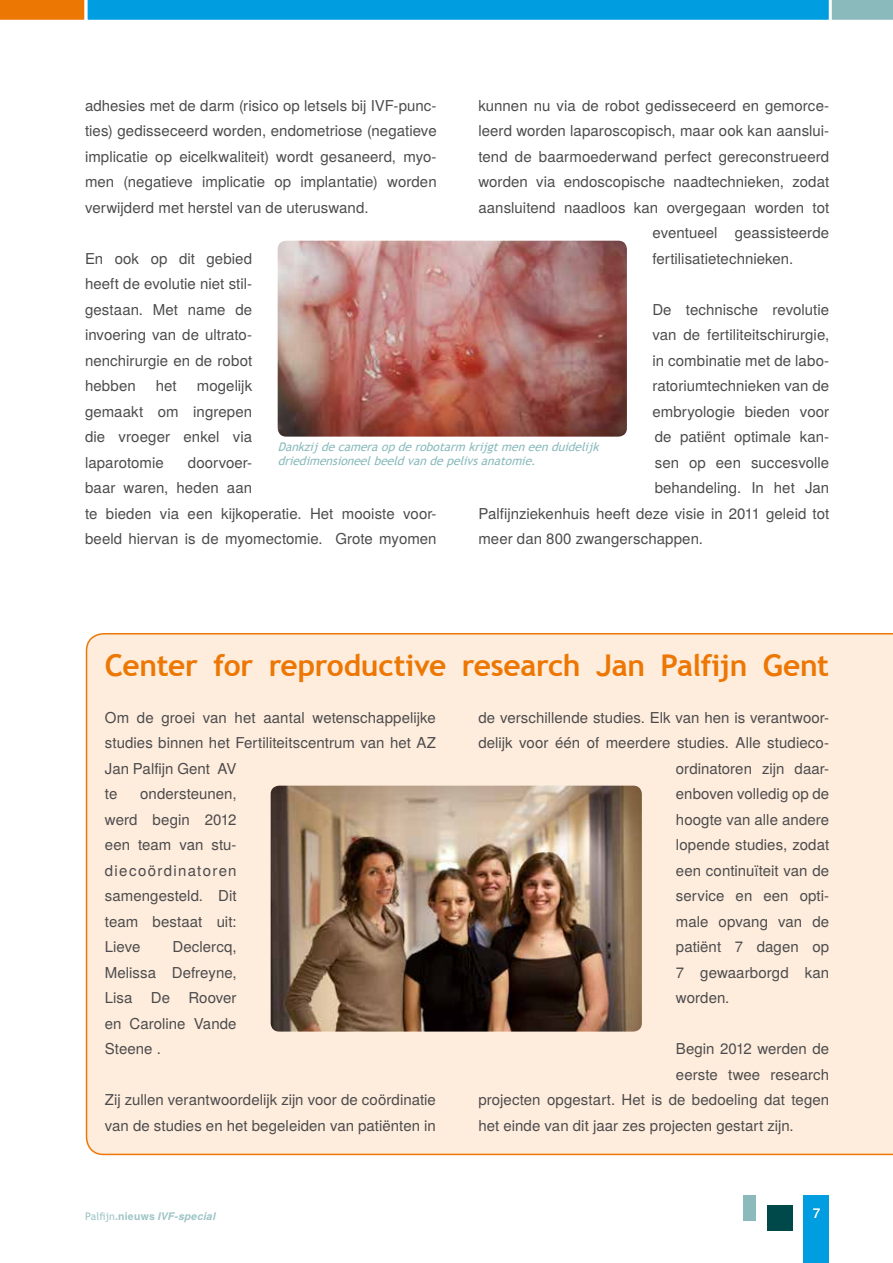
<style>
.page{position:relative;width:893px;height:1263px;background:#fff}
.page>*{position:absolute;margin:0;border:0;box-sizing:border-box;transform-origin:0 0}
.t1{font:700 30px "Trebuchet MS";letter-spacing:-.01em;color:#ed7703}
.t2{font:15px/25.5px "Te X Gyre Heros";letter-spacing:.005em;color:#4b4b4d;text-align:justify}
.t3{font:13.5px "Te X Gyre Heros";color:#fff}
.t4{font:italic 12px/14.4px "Trebuchet MS";color:#8ababc}
.t5{font:italic 700 10.5px "Te X Gyre Heros";letter-spacing:.02em;color:#9ec4c6}
.s1{font-family:"Trebuchet MS";font-weight:400;font-style:normal}
.s2{font-style:normal}
</style>
<div class="page">
<svg style="left:0;top:0;width:893px;height:20px;background:#249ec9"></svg>
<div style="left:804px;top:1195px;width:25px;height:68px;background:#009ee0"></div>
<div style="left:767px;top:1205px;width:26px;height:26px;background:#00494a"></div>
<div style="left:743px;top:1195px;width:13px;height:25px;background:#8ababc"></div>
<div style="left:86px;top:633px;width:807px;height:522px;background:#feecdc"></div>
<img style="left:271px;top:786px;width:371px;height:245px">
<img style="left:278px;top:241px;width:349px;height:196px">
<p class="t2" style="left:478px;top:91px;width:352px">kunnen nu via de robot gedisseceerd en gemorce-</p>
<p class="t2" style="left:478px;top:117px;width:352px">leerd worden laparoscopisch, maar ook kan aanslui-</p>
<p class="t2" style="left:478px;top:142px;width:352px">tend de baarmoederwand perfect gereconstrueerd</p>
<p class="t2" style="left:478px;top:168px;width:352px">worden via endoscopische naadtechnieken, zodat</p>
<p class="t2" style="left:478px;top:193px;width:352px">aansluitend naadloos kan overgegaan worden tot</p>
<p class="t2" style="left:652px;top:219px;width:178px">eventueel geassisteerde</p>
<p class="t2" style="left:652px;top:244px;width:142px">fertilisatietechnieken.</p>
<p class="t2" style="left:652px;top:295px;width:178px">De technische revolutie</p>
<p class="t2" style="left:652px;top:321px;width:178px">van de fertiliteitschirurgie,</p>
<p class="t2" style="left:652px;top:346px;width:178px">in combinatie met de labo-</p>
<p class="t2" style="left:652px;top:372px;width:178px">ratoriumtechnieken van de</p>
<p class="t2" style="left:652px;top:397px;width:178px">embryologie bieden voor</p>
<p class="t2" style="left:655px;top:423px;width:176px">de patiënt optimale kan-</p>
<p class="t2" style="left:655px;top:448px;width:176px">sen op een succesvolle</p>
<p class="t2" style="left:655px;top:474px;width:176px">behandeling. In het Jan</p>
<p class="t2" style="left:478px;top:499px;width:352px">Palfijnziekenhuis heeft deze visie in 2011 geleid tot</p>
<p class="t2" style="left:478px;top:525px;width:226px">meer dan 800 zwangerschappen.</p>
<p class="t2" style="left:85px;top:91px;width:353px">adhesies met de darm (risico op letsels bij IVF-punc&shy;ties) gedisseceerd worden, endometriose (negatieve implicatie op eicelkwaliteit) wordt gesaneerd, myo&shy;men (negatieve implicatie op implantatie) worden verwijderd met herstel van de uteruswand.</p>
<p class="t2" style="left:85px;top:244px;width:169px">En ook op dit gebied heeft de evolutie niet stil&shy;gestaan. Met name de invoering van de ultrato&shy;nenchirurgie en de robot hebben</p>
<p class="t2" style="left:85px;top:372px;width:169px;text-indent:112px">mogelijk gemaakt om ingrepen die vroeger enkel via laparotomie</p>
<p class="t2" style="left:156px;top:372px;width:22px">het</p>
<p class="t4" style="left:278px;top:439px;width:326px">Dankzijdecameraopderobotarm krijgtmeneenduidelijk driedimensioneelbeeldvandepelivsanatomie.</p>
<p class="t2" style="left:85px;top:448px;width:353px;text-align:left;text-indent:103px">doorvoer-<br>baar waren, heden aan<br>te bieden via een kijkoperatie. Het mooiste voor&shy;beeld hiervan is de myomectomie. Grote myomen</p>
<h1 class="t1" style="left:105px;top:647px;width:726px">Center for reproductive research Jan Palfijn Gent</h1>
<p class="t2" style="left:478px;top:703px;width:352px">de verschillende studies. Elk van hen is verantwoor-</p>
<p class="t2" style="left:478px;top:729px;width:352px">delijk voor één of meerdere studies. Alle studieco-</p>
<p class="t2" style="left:676px;top:754px;width:155px">ördinatoren zijn daar-</p>
<p class="t2" style="left:676px;top:780px;width:155px">enboven volledig op de</p>
<p class="t2" style="left:676px;top:805px;width:155px">hoogte van alle andere</p>
<p class="t2" style="left:676px;top:831px;width:155px">lopende studies, zodat</p>
<p class="t2" style="left:676px;top:856px;width:155px">een continuïteit van de</p>
<p class="t2" style="left:676px;top:882px;width:155px">service en een opti-</p>
<p class="t2" style="left:676px;top:907px;width:155px">male opvang van de</p>
<p class="t2" style="left:676px;top:933px;width:155px">patiënt 7 dagen op</p>
<p class="t2" style="left:676px;top:958px;width:155px">7 gewaarborgd kan</p>
<p class="t2" style="left:676px;top:984px;width:55px">worden.</p>
<p class="t2" style="left:676px;top:1035px;width:155px">Begin 2012 werden de</p>
<p class="t2" style="left:676px;top:1060px;width:155px">eerste twee research</p>
<p class="t2" style="left:478px;top:1086px;width:352px">projecten opgestart. Het is de bedoeling dat tegen</p>
<p class="t2" style="left:478px;top:1111px;width:317px">het einde van dit jaar zes projecten gestart zijn.</p>
<p class="t2" style="left:105px;top:703px;width:332px;text-align:left">Om de groei van het aantal wetenschappelijke studies binnen het Fertiliteitscentrum van het AZ<br>Jan Palfijn Gent AV<br>te</p>
<p class="t2" style="left:105px;top:780px;width:133px;text-indent:35px">ondersteunen, werd begin 2012 een team van stu&shy;diecoördinatoren samengesteld. Dit team bestaat uit:<br>Lieve</p>
<p class="t2" style="left:105px;top:933px;width:133px;text-indent:68px">Declercq, Melissa Defreyne, Lisa De Roover en Caroline Vande Steene .</p>
<p class="t2" style="left:105px;top:1086px;width:332px">Zij zullen verantwoordelijk zijn voor de coördinatie van de studies en het begeleiden van patiënten in</p>
<p class="t5" style="left:85px;top:1208px;width:132px"><span class="s1">Palfijn</span><span class="s2">.nieuws</span> IVF-special</p>
<p class="t3" style="left:813px;top:1202px;width:9px">7</p>
</div>
